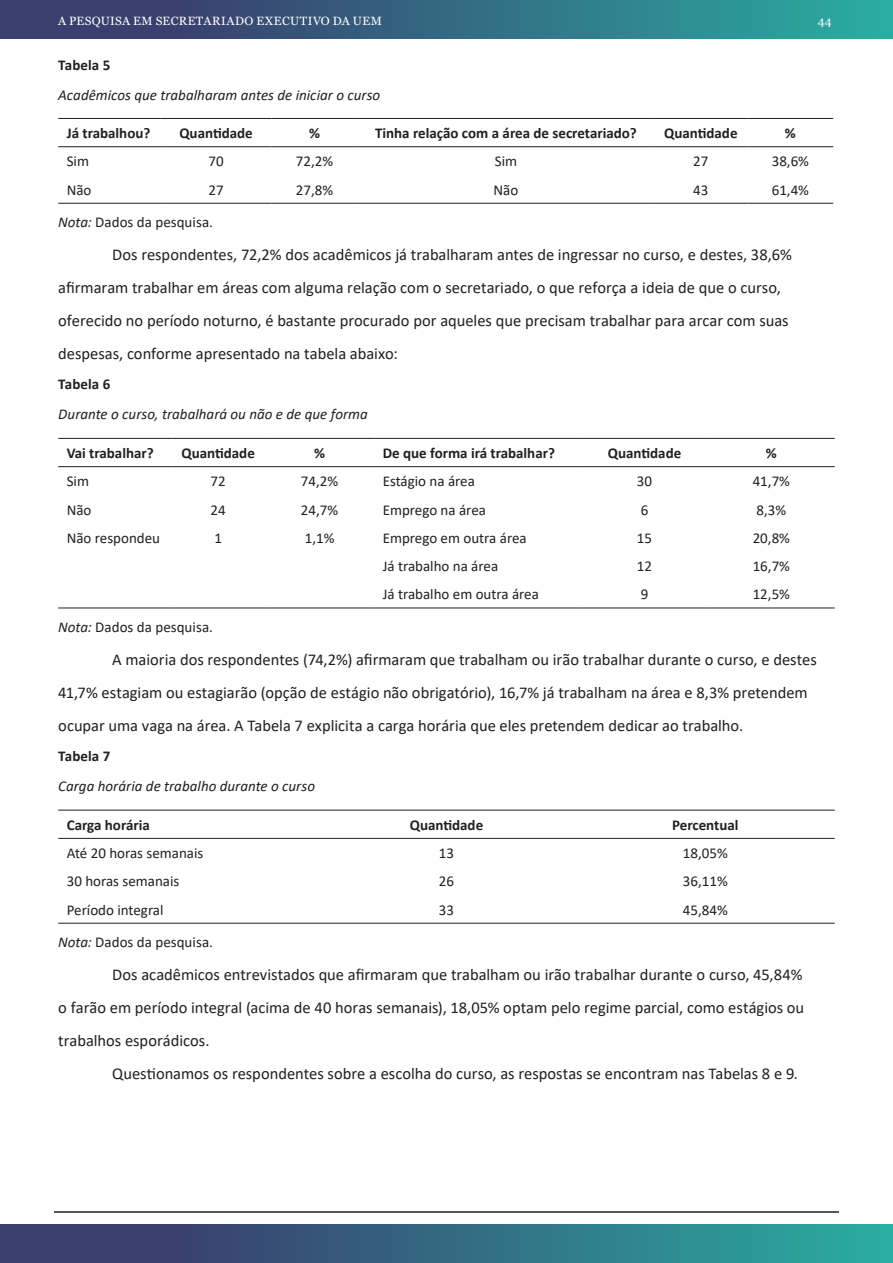
<style>
.page{position:relative;width:893px;height:1263px;background:#fff}
.page>*{position:absolute;margin:0;border:0;box-sizing:border-box;transform-origin:0 0}
.Paragrafo{font:16.5px/33px "Calibri";color:#231f20}
.Tabela_Nota{font:15px "Calibri";color:#231f20}
.Tabela_Numero{font:700 15px "Calibri";color:#231f20}
.Tabela_Titulo{font:italic 15px "Calibri";color:#231f20}
.t1{font:12px "Georgia";letter-spacing:.03em;color:#fff}
.s1{font-style:italic}
</style>
<div class="page">
<div style="left:0;top:0;width:893px;height:38px;background:linear-gradient(to right,#3b2e66,#2baaa0)"></div>
<div style="left:0;top:1225px;width:893px;height:38px;background:linear-gradient(to right,#3b2e66,#2baaa0)"></div>
<hr style="left:54px;top:1211px;width:785px;height:2px;background:#231f20">
<hr style="left:58px;top:118px;width:103px;height:1px;background:#231f20">
<hr style="left:161px;top:118px;width:110px;height:1px;background:#231f20">
<hr style="left:271px;top:118px;width:87px;height:1px;background:#231f20">
<hr style="left:358px;top:118px;width:296px;height:1px;background:#231f20">
<hr style="left:654px;top:118px;width:93px;height:1px;background:#231f20">
<hr style="left:747px;top:118px;width:86px;height:1px;background:#231f20">
<hr style="left:58px;top:146px;width:103px;height:1px;background:#231f20">
<hr style="left:161px;top:146px;width:110px;height:1px;background:#231f20">
<hr style="left:271px;top:146px;width:87px;height:1px;background:#231f20">
<hr style="left:358px;top:146px;width:296px;height:1px;background:#231f20">
<hr style="left:654px;top:146px;width:93px;height:1px;background:#231f20">
<hr style="left:747px;top:146px;width:86px;height:1px;background:#231f20">
<hr style="left:58px;top:203px;width:103px;height:1px;background:#231f20">
<hr style="left:161px;top:203px;width:110px;height:1px;background:#231f20">
<hr style="left:271px;top:203px;width:87px;height:1px;background:#231f20">
<hr style="left:358px;top:203px;width:296px;height:1px;background:#231f20">
<hr style="left:654px;top:203px;width:93px;height:1px;background:#231f20">
<hr style="left:747px;top:203px;width:86px;height:1px;background:#231f20">
<hr style="left:58px;top:438px;width:113px;height:1px;background:#231f20">
<hr style="left:171px;top:438px;width:94px;height:1px;background:#231f20">
<hr style="left:265px;top:438px;width:109px;height:1px;background:#231f20">
<hr style="left:374px;top:438px;width:207px;height:1px;background:#231f20">
<hr style="left:581px;top:438px;width:127px;height:1px;background:#231f20">
<hr style="left:708px;top:438px;width:127px;height:1px;background:#231f20">
<hr style="left:58px;top:466px;width:113px;height:1px;background:#231f20">
<hr style="left:171px;top:466px;width:94px;height:1px;background:#231f20">
<hr style="left:265px;top:466px;width:109px;height:1px;background:#231f20">
<hr style="left:374px;top:466px;width:207px;height:1px;background:#231f20">
<hr style="left:581px;top:466px;width:127px;height:1px;background:#231f20">
<hr style="left:708px;top:466px;width:127px;height:1px;background:#231f20">
<hr style="left:58px;top:608px;width:113px;height:1px;background:#231f20">
<hr style="left:171px;top:608px;width:94px;height:1px;background:#231f20">
<hr style="left:265px;top:608px;width:109px;height:1px;background:#231f20">
<hr style="left:374px;top:608px;width:207px;height:1px;background:#231f20">
<hr style="left:581px;top:608px;width:127px;height:1px;background:#231f20">
<hr style="left:708px;top:608px;width:127px;height:1px;background:#231f20">
<hr style="left:58px;top:810px;width:259px;height:1px;background:#231f20">
<hr style="left:317px;top:810px;width:259px;height:1px;background:#231f20">
<hr style="left:576px;top:810px;width:259px;height:1px;background:#231f20">
<hr style="left:58px;top:838px;width:259px;height:1px;background:#231f20">
<hr style="left:317px;top:838px;width:259px;height:1px;background:#231f20">
<hr style="left:576px;top:838px;width:259px;height:1px;background:#231f20">
<hr style="left:58px;top:923px;width:259px;height:1px;background:#231f20">
<hr style="left:317px;top:923px;width:259px;height:1px;background:#231f20">
<hr style="left:576px;top:923px;width:259px;height:1px;background:#231f20">
<p class="t1" style="left:58px;top:13px;width:325px">A PESQUISA EM SECRETARIADO EXECUTIVO DA UEM</p>
<p class="t1" style="left:818px;top:13px;width:15px">44</p>
<p class="Tabela_Numero" style="left:58px;top:54px;width:54px">Tabela 5</p>
<p class="Tabela_Titulo" style="left:58px;top:84px;width:324px">Acadêmicos que trabalharam antes de iniciar o curso</p>
<p class="Tabela_Numero" style="left:67px;top:123px;width:85px">Já trabalhou?</p>
<p class="Tabela_Numero" style="left:179px;top:123px;width:75px">Quantidade</p>
<p class="Tabela_Numero" style="left:309px;top:123px;width:12px">%</p>
<p class="Tabela_Numero" style="left:375px;top:123px;width:263px">Tinha relação com a área de secretariado?</p>
<p class="Tabela_Numero" style="left:664px;top:123px;width:75px">Quantidade</p>
<p class="Tabela_Numero" style="left:785px;top:123px;width:12px">%</p>
<p class="Tabela_Nota" style="left:67px;top:151px;width:24px">Sim</p>
<p class="Tabela_Nota" style="left:208px;top:151px;width:17px">70</p>
<p class="Tabela_Nota" style="left:296px;top:151px;width:39px">72,2%</p>
<p class="Tabela_Nota" style="left:495px;top:151px;width:24px">Sim</p>
<p class="Tabela_Nota" style="left:693px;top:151px;width:17px">27</p>
<p class="Tabela_Nota" style="left:772px;top:151px;width:39px">38,6%</p>
<p class="Tabela_Nota" style="left:67px;top:179px;width:26px">Não</p>
<p class="Tabela_Nota" style="left:208px;top:179px;width:17px">27</p>
<p class="Tabela_Nota" style="left:296px;top:179px;width:39px">27,8%</p>
<p class="Tabela_Nota" style="left:494px;top:179px;width:26px">Não</p>
<p class="Tabela_Nota" style="left:693px;top:179px;width:17px">43</p>
<p class="Tabela_Nota" style="left:772px;top:179px;width:39px">61,4%</p>
<p class="Tabela_Nota" style="left:58px;top:212px;width:156px"><span class="s1">Nota:</span> Dados da pesquisa.</p>
<p class="Paragrafo" style="left:58px;top:238px;width:735px;text-indent:54px">Dos respondentes, 72,2% dos acadêmicos já trabalharam antes de ingressar no curso, e destes, 38,6% afirmaram trabalhar em áreas com alguma relação com o secretariado, o que reforça a ideia de que o curso, oferecido no período noturno, é bastante procurado por aqueles que precisam trabalhar para arcar com suas despesas, conforme apresentado na tabela abaixo:</p>
<p class="Tabela_Numero" style="left:58px;top:374px;width:54px">Tabela 6</p>
<p class="Tabela_Titulo" style="left:58px;top:404px;width:311px">Durante o curso, trabalhará ou não e de que forma</p>
<p class="Tabela_Numero" style="left:67px;top:443px;width:89px">Vai trabalhar?</p>
<p class="Tabela_Numero" style="left:181px;top:443px;width:75px">Quantidade</p>
<p class="Tabela_Numero" style="left:314px;top:443px;width:12px">%</p>
<p class="Tabela_Numero" style="left:383px;top:443px;width:174px">De que forma irá trabalhar?</p>
<p class="Tabela_Numero" style="left:608px;top:443px;width:75px">Quantidade</p>
<p class="Tabela_Numero" style="left:766px;top:443px;width:12px">%</p>
<p class="Tabela_Nota" style="left:67px;top:471px;width:24px">Sim</p>
<p class="Tabela_Nota" style="left:211px;top:471px;width:17px">72</p>
<p class="Tabela_Nota" style="left:301px;top:471px;width:39px">74,2%</p>
<p class="Tabela_Nota" style="left:383px;top:471px;width:94px">Estágio na área</p>
<p class="Tabela_Nota" style="left:637px;top:471px;width:17px">30</p>
<p class="Tabela_Nota" style="left:753px;top:471px;width:39px">41,7%</p>
<p class="Tabela_Nota" style="left:67px;top:499px;width:26px">Não</p>
<p class="Tabela_Nota" style="left:211px;top:499px;width:17px">24</p>
<p class="Tabela_Nota" style="left:301px;top:499px;width:39px">24,7%</p>
<p class="Tabela_Nota" style="left:383px;top:499px;width:105px">Emprego na área</p>
<p class="Tabela_Nota" style="left:641px;top:499px;width:9px">6</p>
<p class="Tabela_Nota" style="left:756px;top:499px;width:31px">8,3%</p>
<p class="Tabela_Nota" style="left:67px;top:527px;width:95px">Não respondeu</p>
<p class="Tabela_Nota" style="left:214px;top:527px;width:9px">1</p>
<p class="Tabela_Nota" style="left:305px;top:527px;width:31px">1,1%</p>
<p class="Tabela_Nota" style="left:383px;top:527px;width:145px">Emprego em outra área</p>
<p class="Tabela_Nota" style="left:637px;top:527px;width:17px">15</p>
<p class="Tabela_Nota" style="left:753px;top:527px;width:39px">20,8%</p>
<p class="Tabela_Nota" style="left:383px;top:556px;width:117px">Já trabalho na área</p>
<p class="Tabela_Nota" style="left:637px;top:556px;width:17px">12</p>
<p class="Tabela_Nota" style="left:753px;top:556px;width:39px">16,7%</p>
<p class="Tabela_Nota" style="left:383px;top:584px;width:158px">Já trabalho em outra área</p>
<p class="Tabela_Nota" style="left:641px;top:584px;width:9px">9</p>
<p class="Tabela_Nota" style="left:753px;top:584px;width:39px">12,5%</p>
<p class="Tabela_Nota" style="left:58px;top:617px;width:156px"><span class="s1">Nota:</span> Dados da pesquisa.</p>
<p class="Paragrafo" style="left:58px;top:643px;width:760px;text-indent:54px">A maioria dos respondentes (74,2%) afirmaram que trabalham ou irão trabalhar durante o curso, e destes<br>41,7% estagiam ou estagiarão (opção de estágio não obrigatório), 16,7% já trabalham na área e 8,3% pretendem ocupar uma vaga na área. A Tabela 7 explicita a carga horária que eles pretendem dedicar ao trabalho.</p>
<p class="Tabela_Numero" style="left:58px;top:746px;width:54px">Tabela 7</p>
<p class="Tabela_Titulo" style="left:58px;top:776px;width:258px">Carga horária de trabalho durante o curso</p>
<p class="Tabela_Numero" style="left:67px;top:814px;width:85px">Carga horária</p>
<p class="Tabela_Numero" style="left:410px;top:814px;width:75px">Quantidade</p>
<p class="Tabela_Numero" style="left:672px;top:814px;width:68px">Percentual</p>
<p class="Tabela_Nota" style="left:67px;top:843px;width:138px">Até 20 horas semanais</p>
<p class="Tabela_Nota" style="left:439px;top:843px;width:17px">13</p>
<p class="Tabela_Nota" style="left:683px;top:843px;width:46px">18,05%</p>
<p class="Tabela_Nota" style="left:67px;top:871px;width:114px">30 horas semanais</p>
<p class="Tabela_Nota" style="left:439px;top:871px;width:17px">26</p>
<p class="Tabela_Nota" style="left:683px;top:871px;width:46px">36,11%</p>
<p class="Tabela_Nota" style="left:67px;top:899px;width:98px">Período integral</p>
<p class="Tabela_Nota" style="left:439px;top:899px;width:17px">33</p>
<p class="Tabela_Nota" style="left:683px;top:899px;width:46px">45,84%</p>
<p class="Tabela_Nota" style="left:58px;top:932px;width:156px"><span class="s1">Nota:</span> Dados da pesquisa.</p>
<p class="Paragrafo" style="left:58px;top:958px;width:747px;text-align:justify;text-indent:54px">Dos acadêmicos entrevistados que afirmaram que trabalham ou irão trabalhar durante o curso, 45,84% o farão em período integral (acima de 40 horas semanais), 18,05% optam pelo regime parcial, como estágios ou trabalhos esporádicos.</p>
<p class="Paragrafo" style="left:112px;top:1057px;width:687px">Questionamos os respondentes sobre a escolha do curso, as respostas se encontram nas Tabelas 8 e 9.</p>
</div>
